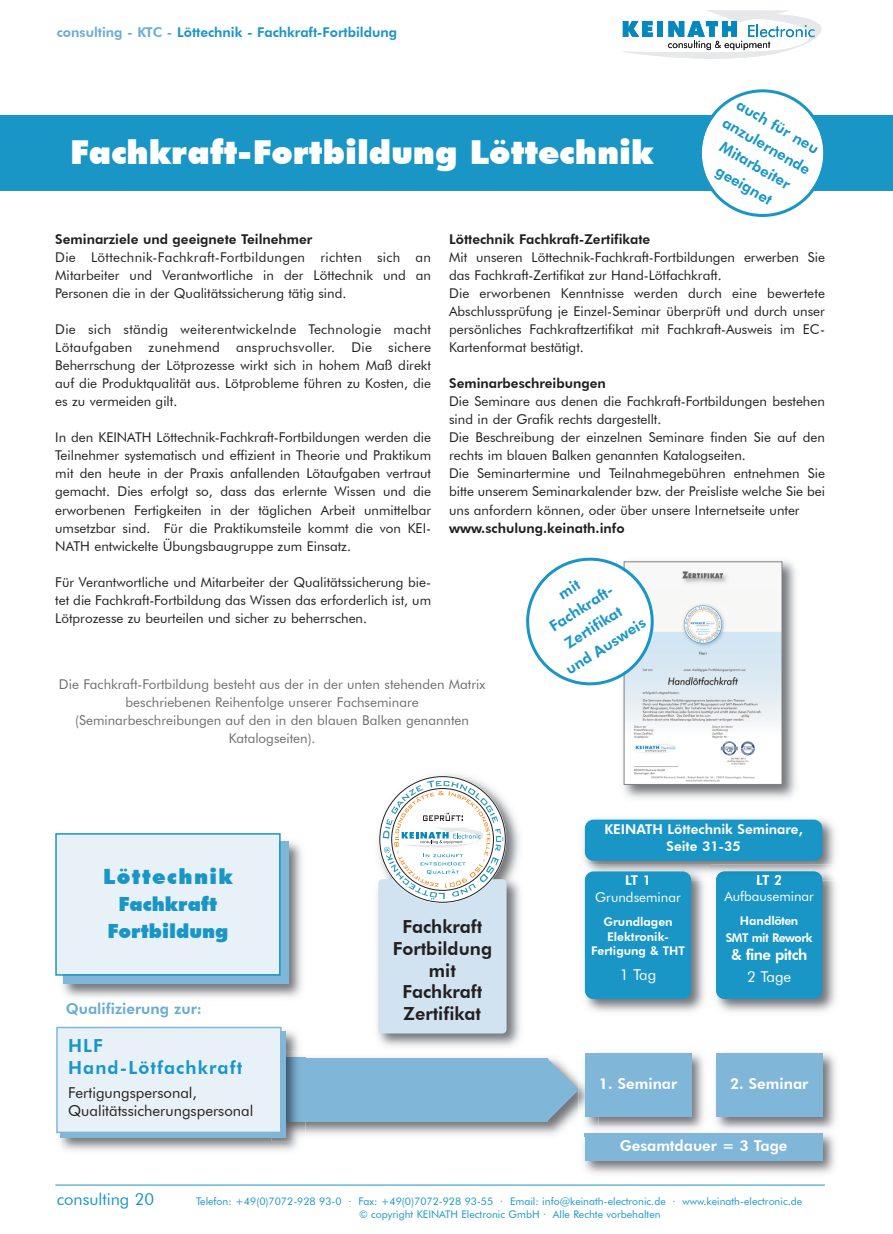
<style>
.page{position:relative;width:893px;height:1234px;background:#fff}
.page>*{position:absolute;margin:0;border:0;box-sizing:border-box;transform-origin:0 0}
.t1{font:900 33px "Futura BT";color:#fff}
.t2{font:900 21px "Futura BT";letter-spacing:.07em;color:#1996c6}
.t3{font:900 19.5px/27px "Futura BT";color:#1996c6;text-align:center}
.t4{font:800 18px/21.6px "Futura BT";color:#231f20;text-align:center}
.t5{font:800 18px/21.6px "Futura BT";letter-spacing:.06em;color:#1996c6}
.t6{font:16.5px "Futura BT";color:#1996c6}
.t7{font:800 15px/22.5px "Futura BT";color:#1996c6;text-align:center}
.t8{font:15px/18px "Futura BT";color:#231f20}
.t9{font:800 15px "Futura BT";color:#fff}
.t10{font:800 15px "Futura BT";color:#69add4}
.t11{font:800 15px "Futura BT";letter-spacing:-.035em;color:#fff}
.t12{font:15px "Futura BT";color:#fff}
.t13{font:13.5px/18px "Futura BT";color:#231f20;text-align:justify}
.t14{font:13.5px/18px "Futura BT";color:#6c6d70;text-align:center}
.t15{font:800 13.5px "Futura BT";color:#231f20}
.t16{font:800 13.5px "Futura BT";color:#1996c6}
.t17{font:800 13.5px/16.2px "Futura BT";color:#fff;text-align:center}
.t18{font:13.5px "Futura BT";color:#fff}
.t19{font:800 12px/14.4px "Futura BT";color:#fff;text-align:center}
.t20{font:800 12px/16.6px "Futura BT";letter-spacing:-.035em;color:#fff;text-align:center}
.t21{font:10.5px/12.6px "Futura BT";color:#1996c6}
.s1{color:#69add4}
</style>
<div class="page">
<img style="left:377px;top:774px;width:144px;height:273px">
<div style="left:378px;top:879px;width:129px;height:154px;background:#d1e3f0;border-radius:4px"></div>
<svg style="left:379px;top:776px;width:127px;height:126px"></svg>
<div style="left:278px;top:1057px;width:269px;height:64px;background:#80b7d9"></div>
<hr style="left:55px;top:1184px;width:770px;height:1px;background:#1996c6">
<svg style="left:622px;top:10px;width:200px;height:49px"></svg>
<img style="left:57px;top:841px;width:245px;height:157px">
<div style="left:64px;top:841px;width:225px;height:142px;background:#80b7d9"></div>
<img style="left:56px;top:1030px;width:243px;height:121px">
<img style="left:271px;top:1050px;width:35px;height:90px">
<img style="left:286px;top:1057px;width:20px;height:64px">
<div style="left:61px;top:1030px;width:225px;height:107px;background:#80b7d9"></div>
<div style="left:58px;top:1027px;width:222px;height:104px;background:#e8f1f7"></div>
<div style="left:56px;top:1026px;width:226px;height:106px;border:2px solid #80b7d9"></div>
<div style="left:57px;top:834px;width:222px;height:139px;background:#e8f1f7"></div>
<div style="left:55px;top:833px;width:226px;height:142px;border:2px solid #1996c6"></div>
<div style="left:55px;top:115px;width:838px;height:75px;background:#1996c6"></div>
<div style="left:0;top:115px;width:66px;height:75px;background:#1996c6"></div>
<img style="left:715px;top:880px;width:121px;height:132px">
<div style="left:716px;top:871px;width:106px;height:127px;background:#1996c6;border-radius:9px"></div>
<img style="left:715px;top:1052px;width:121px;height:74px">
<div style="left:716px;top:1053px;width:106px;height:64px;background:#80b7d9"></div>
<img style="left:583px;top:818px;width:252px;height:46px">
<img style="left:716px;top:871px;width:106px;height:8px">
<img style="left:757px;top:874px;width:24px;height:6px">
<div style="left:585px;top:819px;width:237px;height:41px;background:#1996c6;border-radius:9px"></div>
<img style="left:583px;top:1126px;width:252px;height:48px">
<div style="left:585px;top:1133px;width:237px;height:27px;background:#80b7d9"></div>
<img style="left:584px;top:864px;width:125px;height:148px">
<div style="left:585px;top:871px;width:106px;height:127px;background:#1996c6;border-radius:9px"></div>
<img style="left:579px;top:1050px;width:125px;height:76px">
<svg style="left:515px;top:1057px;width:64px;height:64px"></svg>
<img style="left:598px;top:1126px;width:111px;height:7px">
<img style="left:583px;top:1126px;width:15px;height:10px">
<img style="left:585px;top:1133px;width:13px;height:3px">
<div style="left:585px;top:1053px;width:106px;height:64px;background:#80b7d9"></div>
<img style="left:623px;top:560px;width:173px;height:239px">
<img style="left:626px;top:563px;width:154px;height:219px">
<div style="left:624px;top:561px;width:158px;height:223px;border:1px solid #808285"></div>
<svg style="left:699px;top:89px;width:127px;height:128px"></svg>
<svg style="left:526px;top:557px;width:137px;height:137px"></svg>
<p class="t16" style="left:57px;top:24px;width:342px"><span class="s1">consulting - KTC -</span> Löttechnik - Fachkraft-Fortbildung</p>
<h1 class="t1" style="left:70px;top:132px;width:585px">Fachkraft-Fortbildung Löttechnik</h1>
<p class="t7" style="left:741px;top:92px;width:100px;rotate:30deg">auch für neu anzulernende<br>Mitarbeiter geeignet</p>
<p class="t15" style="left:55px;top:231px;width:259px">Seminarziele und geeignete Teilnehmer</p>
<p class="t13" style="left:55px;top:248px;width:377px">Die Löttechnik-Fachkraft-Fortbildungen richten sich an Mitarbeiter und Verantwortliche in der Löttechnik und an Personen die in der Qualitätssicherung tätig sind.</p>
<p class="t13" style="left:55px;top:320px;width:377px">Die sich ständig weiterentwickelnde Technologie macht Lötaufgaben zunehmend anspruchsvoller. Die sichere Beherrschung der Lötprozesse wirkt sich in hohem Maß direkt auf die Produktqualität aus. Lötprobleme führen zu Kosten, die es zu vermeiden gilt.</p>
<p class="t13" style="left:55px;top:428px;width:377px">In den KEINATH Löttechnik-Fachkraft-Fortbildungen werden die Teilnehmer systematisch und effizient in Theorie und Praktikum mit den heute in der Praxis anfallenden Lötaufgaben vertraut gemacht. Dies erfolgt so, dass das erlernte Wissen und die erworbenen Fertigkeiten in der täglichen Arbeit unmittelbar umsetzbar sind. Für die Praktikumsteile kommt die von KEI-NATH entwickelte Übungsbaugruppe zum Einsatz.</p>
<p class="t13" style="left:55px;top:572px;width:377px">Für Verantwortliche und Mitarbeiter der Qualitätssicherung bie&shy;tet die Fachkraft-Fortbildung das Wissen das erforderlich ist, um Lötprozesse zu beurteilen und sicher zu beherrschen.</p>
<p class="t15" style="left:449px;top:231px;width:203px">Löttechnik Fachkraft-Zertifikate</p>
<p class="t13" style="left:449px;top:248px;width:377px;text-align:left">Mit unseren Löttechnik-Fachkraft-Fortbildungen erwerben Sie das Fachkraft-Zertifikat zur Hand-Lötfachkraft.<br>Die erworbenen Kenntnisse werden durch eine bewertete Abschlussprüfung je Einzel-Seminar überprüft und durch unser persönliches Fachkraftzertifikat mit Fachkraft-Ausweis im EC-Kartenformat bestätigt.</p>
<p class="t15" style="left:449px;top:375px;width:158px">Seminarbeschreibungen</p>
<p class="t13" style="left:449px;top:392px;width:377px;text-align:left">Die Seminare aus denen die Fachkraft-Fortbildungen bestehen sind in der Grafik rechts dargestellt.<br>Die Beschreibung der einzelnen Seminare finden Sie auf den rechts im blauen Balken genannten Katalogseiten.<br>Die Seminartermine und Teilnahmegebühren entnehmen Sie bitte unserem Seminarkalender bzw. der Preisliste welche Sie bei uns anfordern können, oder über unsere Internetseite unter</p>
<p class="t15" style="left:449px;top:519px;width:177px">www.schulung.keinath.info</p>
<p class="t7" style="left:524px;top:604px;width:93px;rotate:-33deg">mit<br>Fachkraft-<br>Zertifikat und Ausweis</p>
<p class="t14" style="left:59px;top:675px;width:428px">Die Fachkraft-Fortbildung besteht aus der in der unten stehenden Matrix beschriebenen Reihenfolge unserer Fachseminare (Seminarbeschreibungen auf den in den blauen Balken genannten Katalogseiten).</p>
<h2 class="t2" style="left:103px;top:863px;width:131px">Löttechnik</h2>
<h3 class="t3" style="left:107px;top:890px;width:122px">Fachkraft<br>Fortbildung</h3>
<p class="t10" style="left:66px;top:999px;width:137px">Qualifizierung zur:</p>
<h3 class="t5" style="left:68px;top:1034px;width:176px">HLF<br>Hand-Lötfachkraft</h3>
<p class="t8" style="left:68px;top:1083px;width:187px">Fertigungspersonal,<br>Qualitätssicherungspersonal</p>
<h3 class="t4" style="left:393px;top:915px;width:101px">Fachkraft<br>Fortbildung mit<br>Fachkraft<br>Zertifikat</h3>
<p class="t17" style="left:604px;top:821px;width:200px">KEINATH Löttechnik Seminare,<br>Seite 31-35</p>
<p class="t17" style="left:625px;top:871px;width:28px">LT 1</p>
<p class="t18" style="left:595px;top:888px;width:87px">Grundseminar</p>
<p class="t19" style="left:591px;top:914px;width:95px">Grundlagen<br>Elektronik-<br>Fertigung &amp; THT</p>
<p class="t12" style="left:620px;top:965px;width:38px">1 Tag</p>
<p class="t9" style="left:599px;top:1074px;width:80px">1. Seminar</p>
<p class="t17" style="left:756px;top:871px;width:28px">LT 2</p>
<p class="t18" style="left:724px;top:887px;width:91px">Aufbauseminar</p>
<p class="t20" style="left:726px;top:912px;width:89px">Handlöten<br>SMT mit Rework</p>
<p class="t11" style="left:731px;top:945px;width:78px">&amp; fine pitch</p>
<p class="t12" style="left:747px;top:967px;width:46px">2 Tage</p>
<p class="t9" style="left:730px;top:1074px;width:80px">2. Seminar</p>
<p class="t9" style="left:620px;top:1136px;width:169px">Gesamtdauer = 3 Tage</p>
<p class="t6" style="left:57px;top:1189px;width:99px">consulting 20</p>
<p class="t21" style="left:359px;top:1194px;width:445px;text-indent:-163px">Telefon: +49(0)7072-928 93-0 · Fax: +49(0)7072-928 93-55 · Email: info@keinath-electronic.de · www.keinath-electronic.de © copyright KEINATH Electronic GmbH · Alle Rechte vorbehalten</p>
</div>
